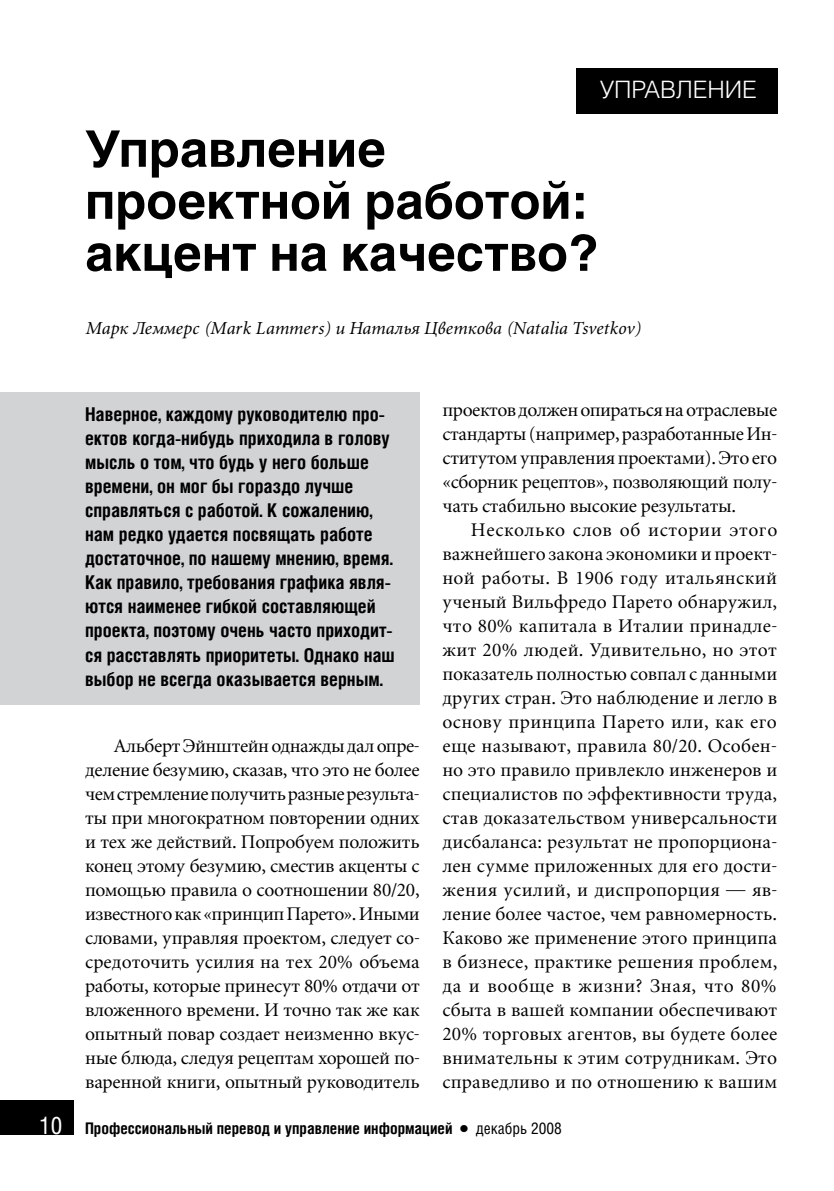
<style>
.page{position:relative;width:834px;height:1191px;background:#fff}
.page>*{position:absolute;margin:0;border:0;box-sizing:border-box;transform-origin:0 0}
.t1{font:700 50px/52px "Helios";color:#000}
.t2{font:300 24px "Helios";color:#fff}
.t3{font:19px/24px "Miniature";letter-spacing:-.015em;color:#000;text-align:justify}
.t4{font:700 19px/24px "Helios Cond";color:#000}
.t5{font:italic 18px "Miniature";color:#000}
.t6{font:700 16px "Helios Cond";color:#000}
.s1{font-weight:400;font-size:24px;color:#fff}
.s2{font-weight:400}
</style>
<div class="page">
<div style="left:0;top:1100px;width:74px;height:34px;background:#000"></div>
<div style="left:576px;top:68px;width:201px;height:45px;background:#000"></div>
<div style="left:0;top:392px;width:420px;height:312px;background:#d1d3d4"></div>
<p class="t2" style="left:600px;top:75px;width:158px">УПРАВЛЕНИЕ</p>
<h1 class="t1" style="left:85px;top:123px;width:515px">Управление проектной работой: акцент на качество?</h1>
<p class="t5" style="left:85px;top:317px;width:557px">Марк Леммерс (Mark Lammers) и Наталья Цветкова (Natalia Tsvetkov)</p>
<p class="t4" style="left:85px;top:402px;width:311px">Наверное, каждому руководителю про&shy;ектов когда-нибудь приходила в голову мысль о том, что будь у него больше времени, он мог бы гораздо лучше справляться с работой. К сожалению, нам редко удается посвящать работе достаточное, по нашему мнению, время.<br>Как правило, требования графика явля&shy;ются наименее гибкой составляющей проекта, поэтому очень часто приходит&shy;ся расставлять приоритеты. Однако наш выбор не всегда оказывается верным.</p>
<p class="t3" style="left:85px;top:733px;width:336px;text-indent:28px">Альберт Эйнштейн однажды дал опре&shy;деление безумию, сказав, что это не более чем стремление получить разные результа&shy;ты при многократном повторении одних и тех же действий. Попробуем положить конец этому безумию, сместив акценты с помощью правила о соотношении 80/20, известного как «принцип Парето». Иными словами, управляя проектом, следует со&shy;средоточить усилия на тех 20% объема работы, которые принесут 80% отдачи от вложенного времени. И точно так же как опытный повар создает неизменно вкус&shy;ные блюда, следуя рецептам хорошей по&shy;варенной книги, опытный руководитель</p>
<p class="t3" style="left:442px;top:397px;width:336px">проектов должен опираться на отраслевые стандарты (например, разработанные Ин&shy;ститутом управления проектами). Это его «сборник рецептов», позволяющий полу&shy;чать стабильно высокие результаты.</p>
<p class="t3" style="left:442px;top:517px;width:336px;text-indent:28px">Несколько слов об истории этого важнейшего закона экономики и проект&shy;ной работы. В 1906 году итальянский ученый Вильфредо Парето обнаружил, что 80% капитала в Италии принадле&shy;жит 20% людей. Удивительно, но этот показатель полностью совпал с данными других стран. Это наблюдение и легло в основу принципа Парето или, как его еще называют, правила 80/20. Особен&shy;но это правило привлекло инженеров и специалистов по эффективности труда, став доказательством универсальности дисбаланса: результат не пропорциона&shy;лен сумме приложенных для его дости&shy;жения усилий, и диспропорция — яв&shy;ление более частое, чем равномерность.<br>Каково же применение этого принципа в бизнесе, практике решения проблем, да и вообще в жизни? Зная, что 80% сбыта в вашей компании обеспечивают 20% торговых агентов, вы будете более внимательны к этим сотрудникам. Это справедливо и по отношению к вашим</p>
<p class="t6" style="left:39px;top:1118px;width:524px"><span class="s1">10</span> Профессиональный перевод и управление информацией ● <span class="s2">декабрь 2008</span></p>
</div>
